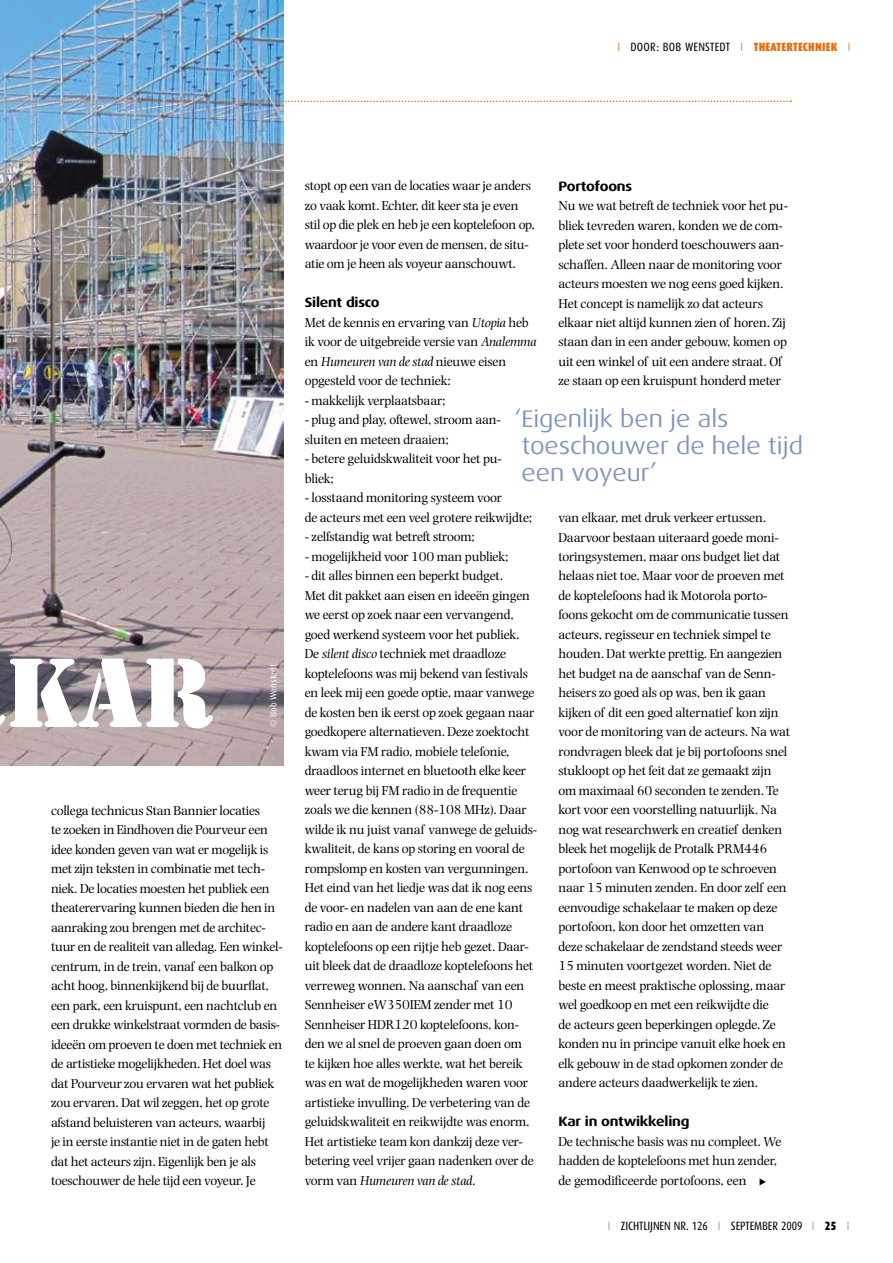
<style>
.page{position:relative;width:893px;height:1263px;background:#fff}
.page>*{position:absolute;margin:0;border:0;box-sizing:border-box;transform-origin:0 0}
.t1{font:91.35px "Stencil Std";color:#fff}
.t2{font:24px/27px "Dax Wide";color:#7e94bf}
.t3{font:13.5px/19.5px "Photina";letter-spacing:-.015em;color:#000}
.t4{font:700 13.5px "Dax Wide";letter-spacing:-.015em;color:#000}
.t5{font:12px "Dax Condensed";letter-spacing:-.005em;color:#000}
.t6{font:900 12px "Dax Condensed";color:#ec6707}
.t7{font:9px "Dax";color:#fff}
.t8{font:9px "European Pi Three";color:#000}
.s1{font-weight:300;color:#ec6707}
.s2{font-weight:400;color:#000}
.s3{font-weight:300}
.s4{font-style:italic}
.s5{font-weight:300;color:#878787}
.s6{font-weight:900}
</style>
<div class="page">
<img style="left:0;top:0;width:283px;height:765px">
<svg style="left:0;top:101px;width:791px;height:1px"></svg>
<p class="t5" style="left:617px;top:40px;width:21px"><span class="s1">I</span> DOOR</p>
<p class="t6" style="left:656px;top:40px;width:109px"><span class="s2">: BOB WENSTEDT</span> <span class="s3">I</span> THEATERTECHNIE</p>
<p class="t6" style="left:831px;top:40px;width:21px">K <span class="s3">I</span></p>
<h1 class="t1" style="left:5px;top:634px;width:210px">kar</h1>
<p class="t7" style="left:268px;top:727px;width:64px;rotate:-90deg">© Bob Wenstedt</p>
<p class="t3" style="left:51px;top:800px;width:233px">collega technicus Stan Bannier locaties<br>te zoeken in Eindhoven die Pourveur een idee konden geven van wat er mogelijk is met zijn teksten in combinatie met tech&shy;niek. De locaties moesten het publiek een theaterervaring kunnen bieden die hen in aanraking zou brengen met de architec&shy;tuur en de realiteit van alledag. Een winkel&shy;centrum, in de trein, vanaf een balkon op acht hoog, binnenkijkend bij de buurflat, een park, een kruispunt, een nachtclub en een drukke winkelstraat vormden de basis&shy;ideeën om proeven te doen met techniek en de artistieke mogelijkheden. Het doel was dat Pourveur zou ervaren wat het publiek zou ervaren. Dat wil zeggen, het op grote afstand beluisteren van acteurs, waarbij<br>je in eerste instantie niet in de gaten hebt dat het acteurs zijn. Eigenlijk ben je als toeschouwer de hele tijd een voyeur. Je</p>
<p class="t4" style="left:558px;top:178px;width:75px">Portofoons</p>
<p class="t3" style="left:558px;top:196px;width:231px">Nu we wat betreft de techniek voor het pu&shy;bliek tevreden waren, konden we de com&shy;plete set voor honderd toeschouwers aan&shy;schaffen. Alleen naar de monitoring voor acteurs moesten we nog eens goed kijken.<br>Het concept is namelijk zo dat acteurs elkaar niet altijd kunnen zien of horen. Zij staan dan in een ander gebouw, komen op uit een winkel of uit een andere straat. Of ze staan op een kruispunt honderd meter</p>
<p class="t3" style="left:305px;top:176px;width:232px">stopt op een van de locaties waar je anders zo vaak komt. Echter, dit keer sta je even stil op die plek en heb je een koptelefoon op, waardoor je voor even de mensen, de situ&shy;atie om je heen als voyeur aanschouwt.</p>
<p class="t4" style="left:305px;top:295px;width:77px">Silent disco</p>
<p class="t3" style="left:305px;top:313px;width:233px">Met de kennis en ervaring van <span class="s4">Utopia</span> heb ik voor de uitgebreide versie van <span class="s4">Analemma </span>en <span class="s4">Humeuren van de stad</span> nieuwe eisen opgesteld voor de techniek:</p>
<p class="t3" style="left:305px;top:391px;width:142px">- makkelijk verplaatsbaar;</p>
<p class="t3" style="left:305px;top:410px;width:197px">- plug and play, oftewel, stroom aan&shy;sluiten en meteen draaien;</p>
<p class="t3" style="left:305px;top:449px;width:199px">- betere geluidskwaliteit voor het pu&shy;bliek;</p>
<p class="t3" style="left:305px;top:488px;width:229px">- losstaand monitoring systeem voor<br>de acteurs met een veel grotere reikwijdte;</p>
<p class="t3" style="left:305px;top:527px;width:172px">- zelfstandig wat betreft stroom;</p>
<p class="t3" style="left:305px;top:547px;width:205px">- mogelijkheid voor 100 man publiek;</p>
<p class="t3" style="left:305px;top:566px;width:234px">- dit alles binnen een beperkt budget.<br>Met dit pakket aan eisen en ideeën gingen we eerst op zoek naar een vervangend, goed werkend systeem voor het publiek.<br>De <span class="s4">silent disco</span> techniek met draadloze koptelefoons was mij bekend van festivals en leek mij een goede optie, maar vanwege de kosten ben ik eerst op zoek gegaan naar goedkopere alternatieven. Deze zoektocht kwam via FM radio, mobiele telefonie, draadloos internet en bluetooth elke keer weer terug bij FM radio in de frequentie zoals we die kennen (88-108 MHz). Daar wilde ik nu juist vanaf vanwege de geluids&shy;kwaliteit, de kans op storing en vooral de rompslomp en kosten van vergunningen.<br>Het eind van het liedje was dat ik nog eens de voor- en nadelen van aan de ene kant radio en aan de andere kant draadloze koptelefoons op een rijtje heb gezet. Daar&shy;uit bleek dat de draadloze koptelefoons het verreweg wonnen. Na aanschaf van een Sennheiser eW350IEM zender met 10<br>Sennheiser HDR120 koptelefoons, kon&shy;den we al snel de proeven gaan doen om<br>te kijken hoe alles werkte, wat het bereik was en wat de mogelijkheden waren voor artistieke invulling. De verbetering van de geluidskwaliteit en reikwijdte was enorm.<br>Het artistieke team kon dankzij deze ver&shy;betering veel vrijer gaan nadenken over de vorm van <span class="s4">Humeuren van de stad</span>.</p>
<h2 class="t2" style="left:514px;top:405px;width:290px">‘Eigenlijk ben je als toeschouwer de hele tijd een voyeur’</h2>
<p class="t3" style="left:558px;top:508px;width:233px">van elkaar, met druk verkeer ertussen.<br>Daarvoor bestaan uiteraard goede moni&shy;toringsystemen, maar ons budget liet dat helaas niet toe. Maar voor de proeven met de koptelefoons had ik Motorola porto&shy;foons gekocht om de communicatie tussen acteurs, regisseur en techniek simpel te houden. Dat werkte prettig. En aangezien het budget na de aanschaf van de Senn&shy;heisers zo goed als op was, ben ik gaan kijken of dit een goed alternatief kon zijn voor de monitoring van de acteurs. Na wat rondvragen bleek dat je bij portofoons snel stukloopt op het feit dat ze gemaakt zijn om maximaal 60 seconden te zenden. Te kort voor een voorstelling natuurlijk. Na nog wat researchwerk en creatief denken bleek het mogelijk de Protalk PRM446 portofoon van Kenwood op te schroeven naar 15 minuten zenden. En door zelf een eenvoudige schakelaar te maken op deze portofoon, kon door het omzetten van deze schakelaar de zendstand steeds weer 15 minuten voortgezet worden. Niet de beste en meest praktische oplossing, maar wel goedkoop en met een reikwijdte die<br>de acteurs geen beperkingen oplegde. Ze konden nu in principe vanuit elke hoek en elk gebouw in de stad opkomen zonder de andere acteurs daadwerkelijk te zien.</p>
<p class="t4" style="left:558px;top:1114px;width:133px">Kar in ontwikkeling</p>
<p class="t3" style="left:558px;top:1132px;width:225px">De technische basis was nu compleet. We hadden de koptelefoons met hun zender, de gemodificeerde portofoons, een</p>
<p class="t8" style="left:759px;top:1176px;width:9px">e</p>
<p class="t5" style="left:608px;top:1219px;width:23px"><span class="s5">I</span> ZICHTLI</p>
<p class="t5" style="left:650px;top:1219px;width:10px">JNEN</p>
<p class="t5" style="left:674px;top:1219px;width:177px">NR. 126 <span class="s5">I</span> SEPTEMBER 2009 <span class="s5">I</span> <span class="s6">25</span> <span class="s5">I</span></p>
</div>
